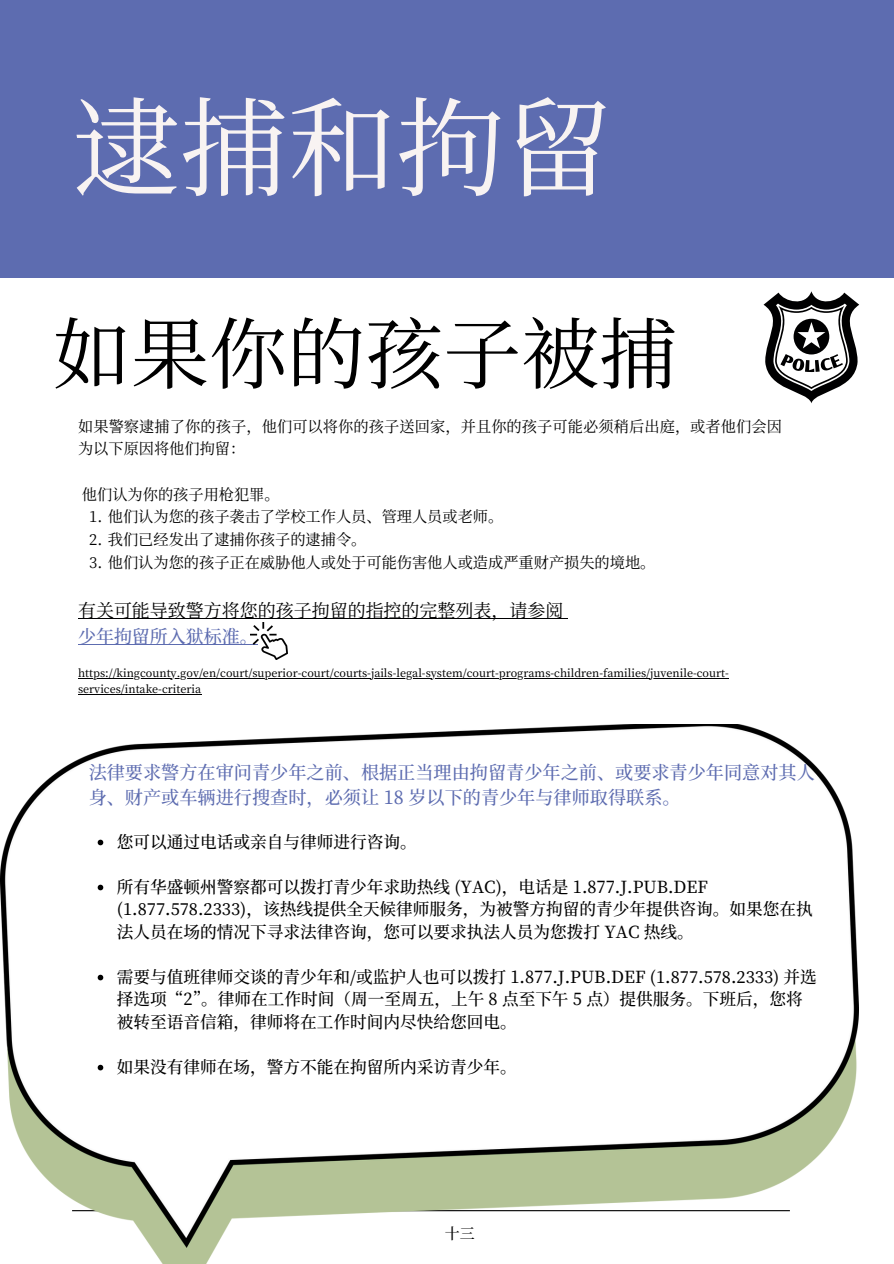
<style>
.page{position:relative;width:894px;height:1264px;background:#fff}
.page>*{position:absolute;margin:0;border:0;box-sizing:border-box;transform-origin:0 0}
.t1{font:108px "Source Han Serif SC";color:#f8f3f2}
.t2{font:78px "Source Han Serif SC";color:#000}
.t3{font:500 18.15px/24.8px "Source Han Serif SC";color:#5d6cb0}
.t4{font:18px "Source Han Serif SC";color:#000001}
.t5{font:500 18px "Source Han Serif SC";color:#5d6cb0}
.t6{font:500 16.65px/22.5px "Source Han Serif SC";color:#000}
.t7{font:15.15px/22.6px "Source Han Serif SC";color:#000001}
.t8{font:500 15px "Source Han Serif SC";color:#000001}
.t9{font:500 10.95px/16.4px "Source Han Serif SC";color:#000001}
</style>
<div class="page">
<hr style="left:78px;top:617px;width:485px;height:1px;background:#000001">
<hr style="left:78px;top:644px;width:180px;height:1px;background:#5d6cb0">
<hr style="left:78px;top:677px;width:650px;height:1px;background:#000001">
<hr style="left:78px;top:694px;width:123px;height:1px;background:#000001">
<img style="left:250px;top:622px;width:37px;height:37px">
<svg style="left:763px;top:291px;width:96px;height:112px"></svg>
<div style="left:0;top:0;width:893px;height:278px;background:#5d6cb0"></div>
<img style="left:1px;top:724px;width:857px;height:539px">
<svg style="left:98px;top:839px;width:5px;height:6px"></svg>
<svg style="left:98px;top:884px;width:5px;height:6px"></svg>
<svg style="left:98px;top:974px;width:5px;height:6px"></svg>
<svg style="left:98px;top:1064px;width:5px;height:6px"></svg>
<p class="t1" style="left:72px;top:63px;width:542px">逮捕和拘留</p>
<h1 class="t2" style="left:53px;top:293px;width:625px">如果你的孩子被捕</h1>
<p class="t7" style="left:78px;top:414px;width:705px">如果警察逮捕了你的孩子，他们可以将你的孩子送回家，并且你的孩子可能必须稍后出庭，或者他们会因为以下原因将他们拘留：</p>
<p class="t7" style="left:82px;top:482px;width:199px">他们认为你的孩子用枪犯罪。</p>
<p class="t7" style="left:89px;top:504px;width:415px">1. 他们认为您的孩子袭击了学校工作人员、管理人员或老师。</p>
<p class="t7" style="left:89px;top:527px;width:279px">2. 我们已经发出了逮捕你孩子的逮捕令。</p>
<p class="t7" style="left:89px;top:550px;width:567px">3. 他们认为您的孩子正在威胁他人或处于可能伤害他人或造成严重财产损失的境地。</p>
<p class="t4" style="left:78px;top:596px;width:486px">有关可能导致警方将您的孩子拘留的指控的完整列表，请参阅</p>
<p class="t5" style="left:78px;top:622px;width:181px">少年拘留所入狱标准。</p>
<p class="t9" style="left:78px;top:663px;width:652px">https://kingcounty.gov/en/court/superior-court/courts-jails-legal-system/court-programs-children-families/juvenile-court&shy;services/intake-criteria</p>
<p class="t3" style="left:89px;top:758px;width:726px">法律要求警方在审问青少年之前、根据正当理由拘留青少年之前、或要求青少年同意对其人身、财产或车辆进行搜查时，必须让 18 岁以下的青少年与律师取得联系。</p>
<p class="t6" style="left:117px;top:829px;width:301px">您可以通过电话或亲自与律师进行咨询。</p>
<h3 class="t6" style="left:117px;top:874px;width:697px">所有华盛顿州警察都可以拨打青少年求助热线 (YAC)，电话是 1.877.J.PUB.DEF (1.877.578.2333)，该热线提供全天候律师服务，为被警方拘留的青少年提供咨询。如果您在执法人员在场的情况下寻求法律咨询，您可以要求执法人员为您拨打 YAC 热线。</h3>
<p class="t6" style="left:117px;top:964px;width:701px">需要与值班律师交谈的青少年和/或监护人也可以拨打 1.877.J.PUB.DEF (1.877.578.2333) 并选择选项“2”。律师在工作时间（周一至周五，上午 8 点至下午 5 点）提供服务。下班后，您将被转至语音信箱，律师将在工作时间内尽快给您回电。</p>
<p class="t6" style="left:117px;top:1054px;width:401px">如果没有律师在场，警方不能在拘留所内采访青少年。</p>
<h2 class="t8" style="left:445px;top:1222px;width:31px">十三</h2>
</div>
